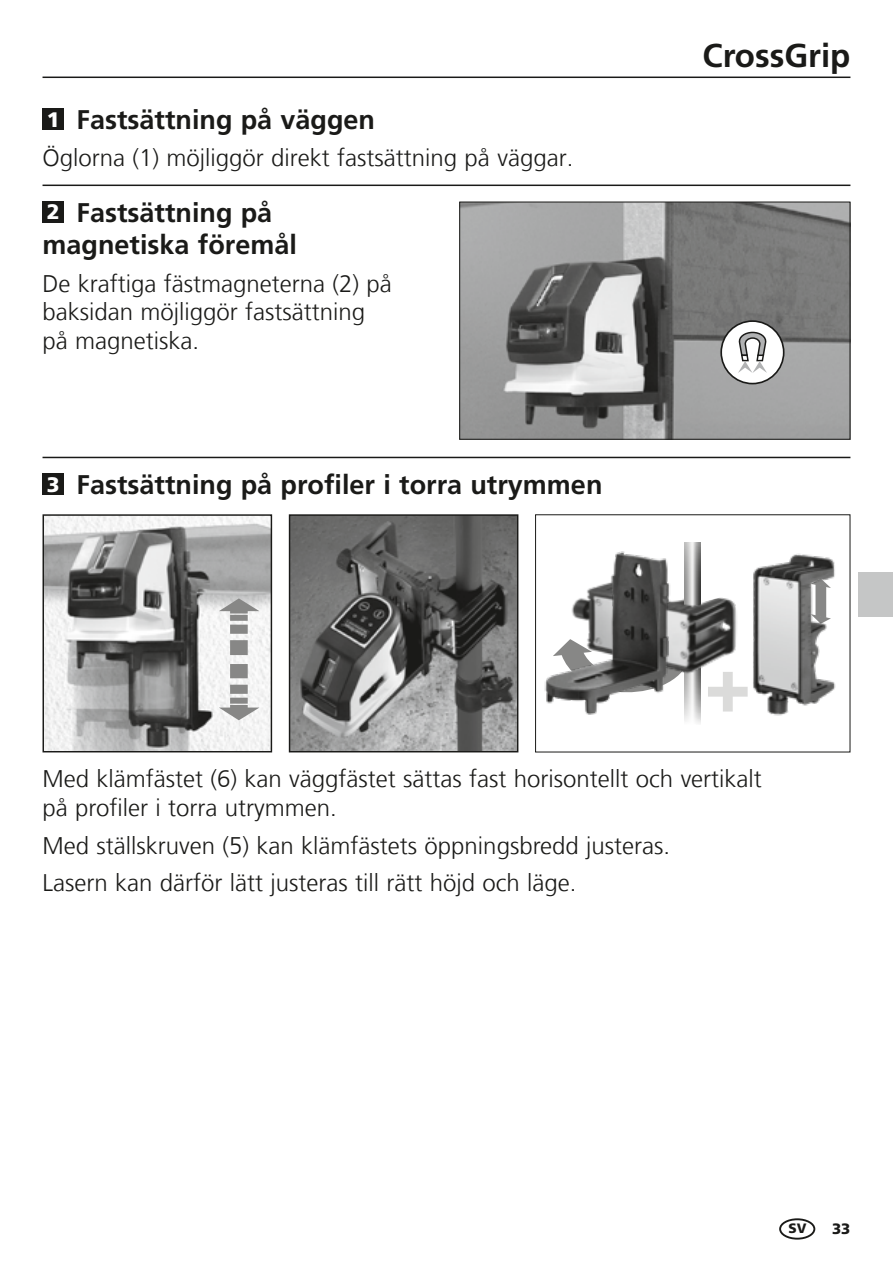
<style>
.page{position:relative;width:893px;height:1263px;background:#fff}
.page>*{position:absolute;margin:0;border:0;box-sizing:border-box;transform-origin:0 0}
.t1{font:700 33px "Frutiger LT Com";color:#1a1a18}
.t2{font:700 27px/32.4px "Frutiger LT Com";color:#1a1a18;text-align:center}
.t3{font:300 24px/28.8px "Frutiger LT Com";color:#1a1a18}
.t4{font:900 21px "Frutiger LT Com";color:#fff}
.t5{font:900 15px "Frutiger LT Com";color:#1a1a18}
.t6{font:900 13.5px "Frutiger LT Com";color:#1a1a18}
.s1{font-weight:900;font-size:21px;color:#fff}
</style>
<div class="page">
<hr style="left:43px;top:77px;width:807px;height:1px;background:#1a1a18">
<img style="left:461px;top:204px;width:387px;height:234px">
<div style="left:459px;top:202px;width:391px;height:238px;border:1px solid #1a1a18"></div>
<div style="left:721px;top:321px;width:63px;height:63px;background:#fff;border-radius:50%"></div>
<div style="left:720px;top:320px;width:64px;height:64px;border:2px solid #1a1a18;border-radius:50%"></div>
<svg style="left:738px;top:331px;width:29px;height:42px"></svg>
<hr style="left:43px;top:185px;width:807px;height:1px;background:#1a1a18">
<hr style="left:43px;top:457px;width:807px;height:1px;background:#1a1a18">
<img style="left:45px;top:516px;width:225px;height:234px">
<div style="left:43px;top:514px;width:229px;height:238px;border:1px solid #1a1a18"></div>
<svg style="left:219px;top:598px;width:40px;height:122px"></svg>
<img style="left:753px;top:553px;width:83px;height:163px">
<img style="left:672px;top:600px;width:9px;height:80px">
<img style="left:544px;top:551px;width:128px;height:164px">
<svg style="left:684px;top:542px;width:17px;height:182px"></svg>
<img style="left:681px;top:591px;width:56px;height:107px">
<svg style="left:708px;top:672px;width:40px;height:39px"></svg>
<img style="left:291px;top:516px;width:225px;height:234px">
<div style="left:289px;top:514px;width:229px;height:238px;border:1px solid #1a1a18"></div>
<div style="left:859px;top:573px;width:34px;height:44px;background:#c5c6c6"></div>
<div style="left:43px;top:474px;width:21px;height:21px;background:#1a1a18"></div>
<div style="left:43px;top:202px;width:21px;height:21px;background:#1a1a18"></div>
<div style="left:43px;top:109px;width:21px;height:21px;background:#1a1a18"></div>
<div style="left:779px;top:1218px;width:36px;height:21px;border:2px solid #1a1a18;border-radius:50%"></div>
<p class="t2" style="left:47px;top:104px;width:330px"><span class="s1">1</span> Fastsättning på väggen</p>
<p class="t3" style="left:43px;top:144px;width:532px">Öglorna (1) möjliggör direkt fastsättning på väggar.</p>
<p class="t2" style="left:43px;top:196px;width:256px">Fastsättning på magnetiska föremål</p>
<p class="t3" style="left:43px;top:269px;width:351px">De kraftiga fästmagneterna (2) på baksidan möjliggör fastsättning på magnetiska.</p>
<p class="t4" style="left:47px;top:199px;width:14px">2</p>
<p class="t2" style="left:47px;top:468px;width:557px"><span class="s1">3</span> Fastsättning på profiler i torra utrymmen</p>
<h1 class="t1" style="left:703px;top:36px;width:149px">CrossGrip</h1>
<p class="t3" style="left:43px;top:765px;width:721px">Med klämfästet (6) kan väggfästet sättas fast horisontellt och vertikalt på profiler i torra utrymmen.</p>
<p class="t3" style="left:43px;top:827px;width:629px;line-height:37.2px">Med ställskruven (5) kan klämfästets öppningsbredd justeras.<br>Lasern kan därför lätt justeras till rätt höjd och läge.</p>
<p class="t6" style="left:789px;top:1220px;width:20px">SV</p>
<p class="t5" style="left:832px;top:1219px;width:20px">33</p>
</div>
